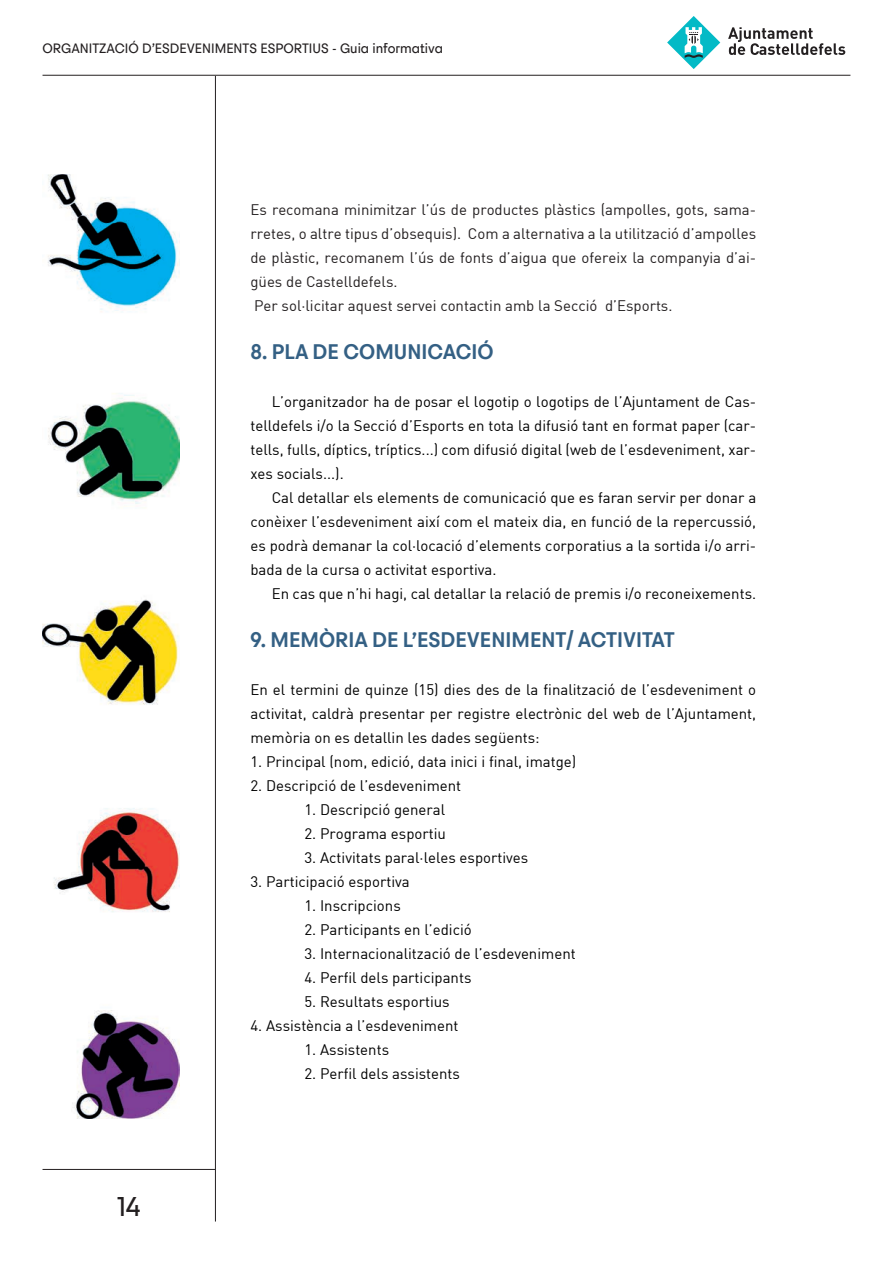
<style>
.page{position:relative;width:893px;height:1263px;background:#fff}
.page>*{position:absolute;margin:0;border:0;box-sizing:border-box;transform-origin:0 0}
.t1{font:27px "Steradian Castelldefels";color:#231f20}
.t2{font:500 21px "Steradian Castelldefels";color:#346084}
.t3{font:15px/24px "DIN";color:#000001;text-align:justify}
.t4{font:15px/24px "DIN";color:#231f20}
.t5{font:13.5px "Steradian Castelldefels";color:#231f20}
</style>
<div class="page">
<svg style="left:728px;top:27px;width:117px;height:28px"></svg>
<svg style="left:667px;top:16px;width:53px;height:53px"></svg>
<hr style="left:43px;top:75px;width:807px;height:1px;background:#231f20">
<img style="left:43px;top:174px;width:136px;height:944px">
<hr style="left:215px;top:76px;width:1px;height:1145px;background:#231f20">
<hr style="left:43px;top:1169px;width:172px;height:1px;background:#231f20">
<p class="t5" style="left:43px;top:40px;width:402px">ORGANITZACIÓ D’ESDEVENIMENTS ESPORTIUS - Guia informativa</p>
<h1 class="t1" style="left:117px;top:1190px;width:25px">14</h1>
<p class="t4" style="left:250px;top:197px;width:507px">Es recomana minimitzar l’ús de productes plàstics (ampolles, gots, sama&shy;rretes, o altre tipus d’obsequis). Com a alternativa a la utilització d’ampolles de plàstic, recomanem l’ús de fonts d’aigua que ofereix la companyia d’ai&shy;gües de Castelldefels.<br>Per sol·licitar aquest servei contactin amb la Secció d’Esports.</p>
<h2 class="t2" style="left:250px;top:338px;width:245px">8. PLA DE COMUNICACIÓ</h2>
<p class="t3" style="left:250px;top:389px;width:507px;text-indent:21px">L’organitzador ha de posar el logotip o logotips de l’Ajuntament de Cas&shy;telldefels i/o la Secció d’Esports en tota la difusió tant en format paper (car&shy;tells, fulls, díptics, tríptics...) com difusió digital (web de l’esdeveniment, xar&shy;xes socials...).</p>
<p class="t3" style="left:250px;top:485px;width:507px;text-indent:21px">Cal detallar els elements de comunicació que es faran servir per donar a conèixer l’esdeveniment així com el mateix dia, en funció de la repercussió, es podrà demanar la col·locació d’elements corporatius a la sortida i/o arri&shy;bada de la cursa o activitat esportiva.</p>
<p class="t3" style="left:272px;top:581px;width:486px">En cas que n’hi hagi, cal detallar la relació de premis i/o reconeixements.</p>
<h2 class="t2" style="left:250px;top:626px;width:426px">9. MEMÒRIA DE L’ESDEVENIMENT/ ACTIVITAT</h2>
<p class="t3" style="left:250px;top:677px;width:507px">En el termini de quinze (15) dies des de la finalització de l’esdeveniment o activitat, caldrà presentar per registre electrònic del web de l’Ajuntament, memòria on es detallin les dades següents:</p>
<p class="t3" style="left:250px;top:749px;width:327px">1. Principal (nom, edició, data inici i final, imatge)</p>
<p class="t3" style="left:250px;top:773px;width:212px">2. Descripció de l’esdeveniment</p>
<p class="t3" style="left:304px;top:797px;width:142px">1. Descripció general</p>
<p class="t3" style="left:304px;top:821px;width:143px">2. Programa esportiu</p>
<p class="t3" style="left:304px;top:845px;width:225px">3. Activitats paral·leles esportives</p>
<p class="t3" style="left:250px;top:869px;width:161px">3. Participació esportiva</p>
<p class="t3" style="left:304px;top:893px;width:98px">1. Inscripcions</p>
<p class="t3" style="left:304px;top:917px;width:169px">2. Participants en l’edició</p>
<p class="t3" style="left:304px;top:941px;width:273px">3. Internacionalització de l’esdeveniment</p>
<p class="t3" style="left:304px;top:965px;width:168px">4. Perfil dels participants</p>
<p class="t3" style="left:304px;top:989px;width:147px">5. Resultats esportius</p>
<p class="t3" style="left:250px;top:1013px;width:209px">4. Assistència a l’esdeveniment</p>
<p class="t3" style="left:304px;top:1037px;width:86px">1. Assistents</p>
<p class="t3" style="left:304px;top:1061px;width:157px">2. Perfil dels assistents</p>
</div>
